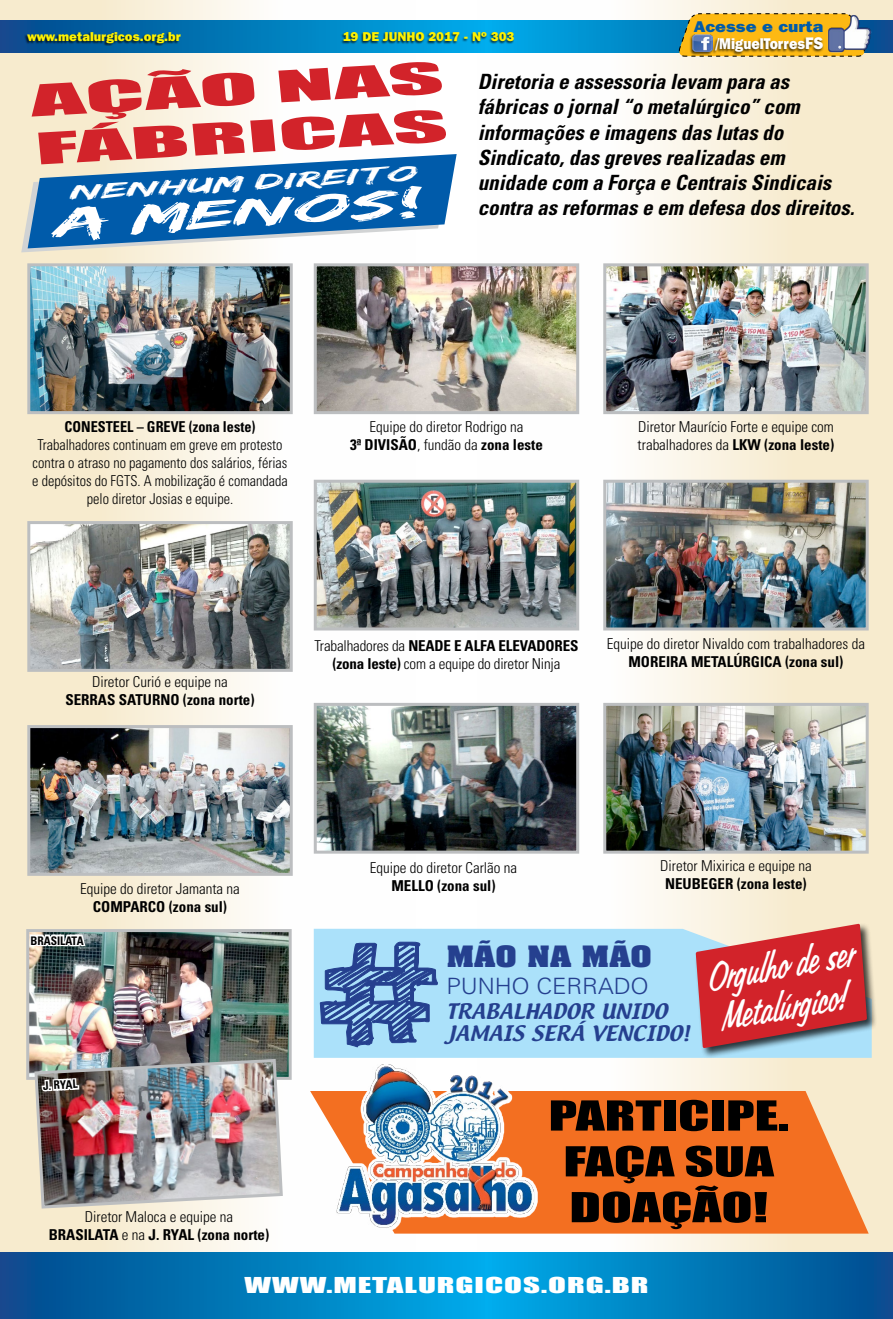
<style>
.page{position:relative;width:893px;height:1319px;background:#fff}
.page>*{position:absolute;margin:0;border:0;box-sizing:border-box;transform-origin:0 0}
.t1{font:40.2px/48.2px "Impact";color:#d2232a;scale:2.67 1}
.t2{font:italic 39.3px/41px "Tabitha";color:#fff;scale:.69 1}
.t3{font:38.1px/45.8px "Impact";color:#000;text-align:center;scale:1.49 1}
.t4{font:italic 35.1px "Edo";color:#fff;scale:2.26 1}
.t5{font:700 25.05px "Aachen";color:#25408f;scale:1.18 1}
.t6{font:300 22.5px "Univers";color:#25408f;scale:1.05 1}
.t7{font:italic 700 condensed 21px/25.2px "Univers";color:#000}
.t8{font:20.1px "Impact";letter-spacing:.03em;color:#fff;scale:1.63 1}
.t9{font:italic 18.9px "Edo";color:#fff;scale:2.26 1}
.t10{font:18.6px/22.2px "Textile";color:#25408f;scale:1.11 1}
.t11{font:800 15.45px/17.4px "Franklin Gothic IT Cby BT";color:#fff;text-align:right;scale:.88 1}
.t12{font:300 condensed 15px/18px "Univers";color:#000;text-align:center}
.t13{font:700 condensed 15px/18px "Univers";color:#000;text-align:center}
.t14{font:300 condensed 15px/18px "Univers";color:#000;text-align:center;scale:.95 1}
.t15{font:700 condensed 15px "Univers";color:#000;scale:.95 1}
.t16{font:800 12.75px "Franklin Gothic IT Cby BT";color:#fff200}
.t17{font:700 condensed 11.85px "Univers";color:#000}
.s1{color:#005baa}
.s2{font-size:16.65px}
.s3{font-weight:700}
.s4{font-weight:300}
</style>
<div class="page">
<div style="left:478px;top:0;width:415px;height:1318px;background:linear-gradient(to right,#fdffff,#f6e8c6)"></div>
<div style="left:0;top:0;width:415px;height:1318px;background:linear-gradient(to right,#f4e7c6,#fdffff)"></div>
<svg style="left:0;top:21px;width:893px;height:31px;background:#0180c0"></svg>
<div style="left:24px;top:31px;width:157px;height:15px;background:#000;opacity:.75"></div>
<div style="left:340px;top:31px;width:174px;height:13px;background:#000;opacity:.75"></div>
<svg style="left:677px;top:13px;width:189px;height:44px;background:#e4b12a"></svg>
<div style="left:711px;top:37px;width:112px;height:18px;background:#000;opacity:.75"></div>
<div style="left:689px;top:34px;width:24px;height:22px;background:#000;opacity:.75"></div>
<img style="left:693px;top:35px;width:20px;height:17px">
<img style="left:827px;top:15px;width:45px;height:38px">
<svg style="left:0;top:1251px;width:893px;height:67px;background:#047cbb"></svg>
<svg style="left:310px;top:1090px;width:559px;height:143px;background:#f4833e"></svg>
<div style="left:334px;top:1060px;width:204px;height:169px;background:#fff"></div>
<img style="left:334px;top:1064px;width:206px;height:169px">
<svg style="left:21px;top:154px;width:436px;height:98px;background:#4e8bbd"></svg>
<img style="left:31px;top:267px;width:258px;height:143px">
<div style="left:27px;top:263px;width:266px;height:151px;border:3px solid #bcbec0"></div>
<img style="left:318px;top:267px;width:257px;height:143px">
<div style="left:314px;top:263px;width:265px;height:151px;border:3px solid #bcbec0"></div>
<img style="left:318px;top:483px;width:257px;height:143px">
<div style="left:314px;top:479px;width:265px;height:151px;border:3px solid #bcbec0"></div>
<img style="left:31px;top:525px;width:258px;height:142px">
<div style="left:27px;top:521px;width:266px;height:150px;border:3px solid #bcbec0"></div>
<img style="left:318px;top:706px;width:257px;height:143px">
<div style="left:314px;top:702px;width:265px;height:151px;border:3px solid #bcbec0"></div>
<img style="left:31px;top:729px;width:258px;height:142px">
<div style="left:27px;top:725px;width:266px;height:150px;border:3px solid #bcbec0"></div>
<img style="left:30px;top:932px;width:258px;height:143px">
<div style="left:26px;top:928px;width:266px;height:151px;border:3px solid #bcbec0"></div>
<img style="left:607px;top:267px;width:258px;height:143px">
<div style="left:603px;top:263px;width:266px;height:151px;border:3px solid #bcbec0"></div>
<img style="left:607px;top:483px;width:258px;height:143px">
<div style="left:603px;top:479px;width:266px;height:151px;border:3px solid #bcbec0"></div>
<img style="left:607px;top:706px;width:258px;height:143px">
<div style="left:603px;top:702px;width:266px;height:151px;border:3px solid #bcbec0"></div>
<svg style="left:28px;top:909px;width:59px;height:39px"></svg>
<img style="left:33px;top:1043px;width:251px;height:166px">
<div style="left:314px;top:928px;width:380px;height:129px;background:#abe1fa"></div>
<svg style="left:320px;top:942px;width:117px;height:104px;background:#6992c6"></svg>
<div style="left:694px;top:922px;width:183px;height:136px;background:#000;opacity:.75"></div>
<svg style="left:696px;top:923px;width:171px;height:125px;background:#c94b51"></svg>
<p class="t16" style="left:28px;top:28px;width:155px">www.metalurgicos.org.br</p>
<p class="t16" style="left:343px;top:28px;width:173px">19 DE JUNHO 2017 - Nº 303</p>
<p class="t11" style="left:694px;top:17px;width:148px"><span class="s1">Acesse e curta </span>/MiguelTorres<span class="s2">FS</span></p>
<h1 class="t1" style="left:30px;top:75px;width:157px;rotate:-3deg">AÇÃO NAS<br>FÁBRICAS</h1>
<p class="t9" style="left:68px;top:183px;width:156px;rotate:-3deg">NENHUM DIREITO</p>
<h3 class="t4" style="left:52px;top:206px;width:164px;rotate:-3deg">A MENOS!</h3>
<h3 class="t7" style="left:478px;top:69px;width:378px">Diretoria e assessoria levam para as fábricas o jornal “o metalúrgico” com informações e imagens das lutas do Sindicato, das greves realizadas em unidade com a Força e Centrais Sindicais contra as reformas e em defesa dos direitos.</h3>
<p class="t15" style="left:65px;top:417px;width:202px">CONESTEEL – GREVE (zona leste)</p>
<p class="t14" style="left:32px;top:435px;width:271px">Trabalhadores continuam em greve em protesto contra o atraso no pagamento dos salários, férias e depósitos do FGTS. A mobilização é comandada pelo diretor Josias e equipe.</p>
<p class="t12" style="left:350px;top:417px;width:194px">Equipe do diretor Rodrigo na<br><span class="s3">3ª DIVISÃO</span>, fundão da <span class="s3">zona leste</span></p>
<p class="t12" style="left:638px;top:417px;width:198px;text-align:left">Diretor Maurício Forte e equipe com trabalhadores da <span class="s3">LKW (zona leste)</span></p>
<p class="t12" style="left:92px;top:672px;width:137px">Diretor Curió e equipe na</p>
<p class="t13" style="left:65px;top:690px;width:191px">SERRAS SATURNO (zona norte)</p>
<p class="t12" style="left:315px;top:636px;width:265px">Trabalhadores da <span class="s3">NEADE E ALFA ELEVADORES (zona leste)</span> com a equipe do diretor Ninja</p>
<p class="t12" style="left:607px;top:634px;width:260px">Equipe do diretor Nivaldo com trabalhadores da</p>
<p class="t13" style="left:628px;top:652px;width:216px">MOREIRA METALÚRGICA (zona sul)</p>
<p class="t12" style="left:80px;top:878px;width:161px">Equipe do diretor Jamanta na</p>
<p class="t13" style="left:93px;top:896px;width:136px">COMPARCO (zona sul)</p>
<p class="t17" style="left:31px;top:932px;width:55px">BRASILATA</p>
<p class="t17" style="left:43px;top:1078px;width:36px;rotate:-3deg">J. RYAL</p>
<p class="t13" style="left:49px;top:1207px;width:222px"><span class="s4">Diretor Maloca e equipe na<br></span>BRASILATA <span class="s4">e na</span> J. RYAL (zona norte)</p>
<p class="t12" style="left:370px;top:858px;width:149px">Equipe do diretor Carlão na</p>
<p class="t13" style="left:391px;top:876px;width:106px">MELLO (zona sul)</p>
<p class="t12" style="left:660px;top:856px;width:153px">Diretor Mixirica e equipe na</p>
<p class="t13" style="left:665px;top:874px;width:143px">NEUBEGER (zona leste)</p>
<h3 class="t5" style="left:446px;top:937px;width:176px">MÃO NA MÃO</h3>
<h3 class="t6" style="left:446px;top:971px;width:194px">PUNHO CERRADO</h3>
<p class="t10" style="left:446px;top:1000px;width:220px">TRABALHADOR UNIDO<br>JAMAIS SERÁ VENCIDO!</p>
<h2 class="t2" style="left:700px;top:957px;width:216px;rotate:-10deg">Orgulho de ser<br>Metalúrgico!</h2>
<h3 class="t3" style="left:549px;top:1091px;width:163px">PARTICIPE.<br>FAÇA SUA<br>DOAÇÃO!</h3>
<h3 class="t8" style="left:244px;top:1269px;width:249px">WWW.METALURGICOS.ORG.BR</h3>
</div>
